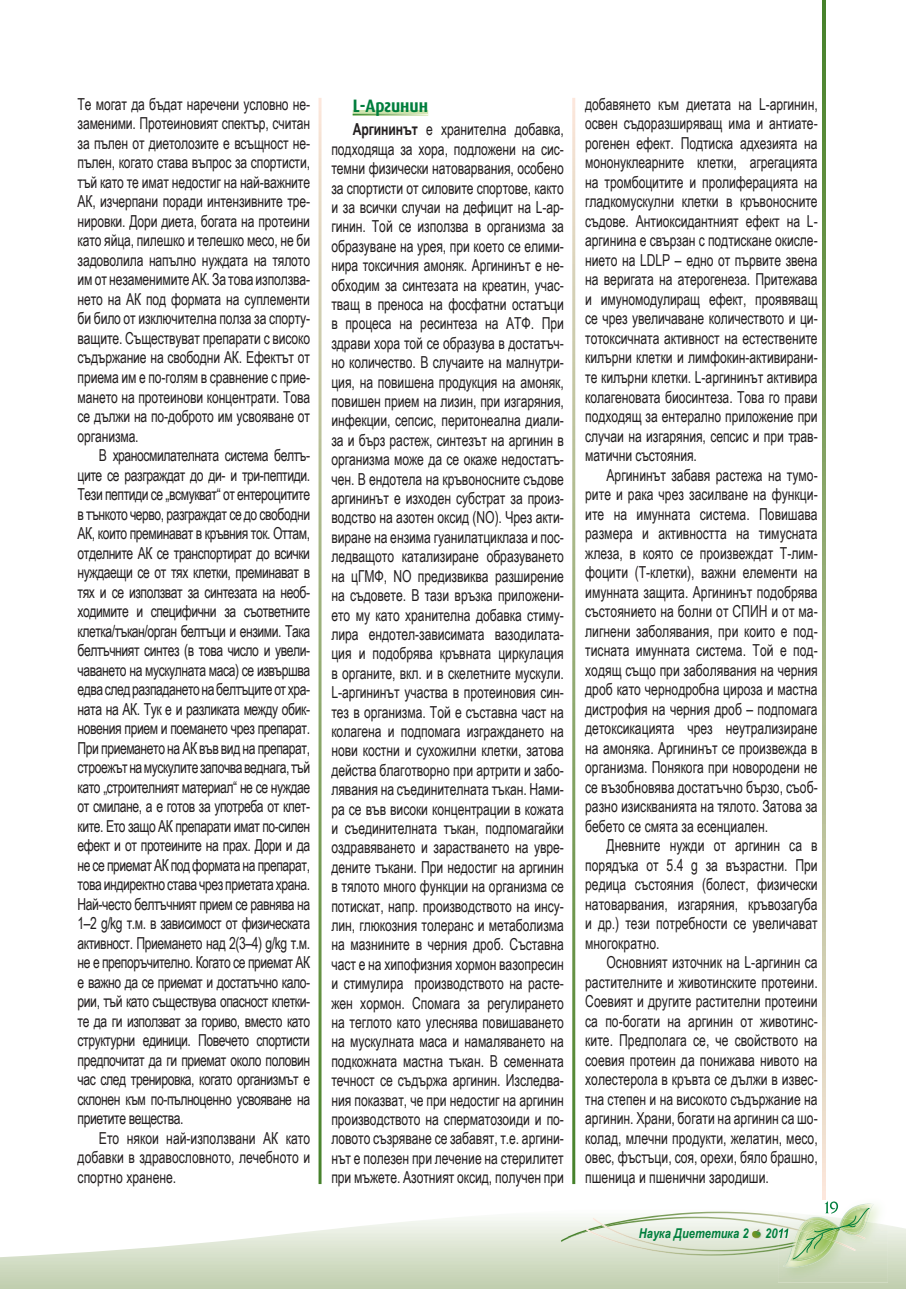
<style>
.page{position:relative;width:906px;height:1289px;background:#fff}
.page>*{position:absolute;margin:0;border:0;box-sizing:border-box;transform-origin:0 0}
.t1{font:700 18px "Hermes Bg";color:#007e3d;scale:.9 1}
.t2{font:16.5px/19.5px "Arial Narrow";letter-spacing:-.005em;color:#231f20;text-align:justify;scale:.9 1}
.t3{font:italic 700 13.5px "Arial Narrow";color:#007e3d}
.s1{font-weight:700}
</style>
<div class="page">
<svg style="left:0;top:1217px;width:906px;height:71px"></svg>
<svg style="left:823px;top:0;width:3px;height:1197px;background:#9baf7b"></svg>
<img style="left:778px;top:1211px;width:110px;height:71px">
<img style="left:824px;top:1200px;width:14px;height:7px">
<img style="left:783px;top:1259px;width:56px;height:8px">
<img style="left:842px;top:1203px;width:32px;height:18px">
<img style="left:789px;top:1260px;width:42px;height:1px">
<img style="left:789px;top:1259px;width:45px;height:1px">
<svg style="left:561px;top:1207px;width:310px;height:52px"></svg>
<svg style="left:353px;top:110px;width:75px;height:6px"></svg>
<hr style="left:353px;top:114px;width:75px;height:1px;background:#fff">
<p class="t2" style="left:78px;top:94px;width:260px">Те могат да бъдат наречени условно не&shy;заменими. Протеиновият спектър, считан за пълен от диетолозите е всъщност не&shy;пълен, когато става въпрос за спортисти, тъй като те имат недостиг на най-важните АК, изчерпани поради интензивните тре&shy;нировки. Дори диета, богата на протеини като яйца, пилешко и телешко месо, не би задоволила напълно нуждата на тялото им от незаменимите АК. За това използва&shy;нето на АК под формата на суплементи би било от изключителна полза за спорту&shy;ващите. Съществуват препарати с високо съдържание на свободни АК. Ефектът от приема им е по-голям в сравнение с прие&shy;мането на протеинови концентрати. Това се дължи на по-доброто им усвояване от организма.</p>
<p class="t2" style="left:78px;top:445px;width:260px;text-indent:21px">В храносмилателната система белтъ&shy;ците се разграждат до ди- и три-пептиди.<br>Тези пептиди се „всмукват“ от ентероцитите в тънкото черво, разграждат се до свободни АК, които преминават в кръвния ток. Оттам, отделните АК се транспортират до всички нуждаещи се от тях клетки, преминават в тях и се използват за синтезата на необ&shy;ходимите и специфични за съответните клетка/тъкан/орган белтъци и ензими. Така белтъчният синтез (в това число и увели&shy;чаването на мускулната маса) се извършва едваследразпаданетонабелтъцитеот хра&shy;ната на АК. Тук е и разликата между обик&shy;новения прием и поемането чрез препарат.<br>При приемането на АК във вид на препарат, строежътнамускулитезапочваведнага, тъй като „строителният материал“ не се нуждае от смилане, а е готов за употреба от клет&shy;ките. Ето защо АК препарати имат по-силен ефект и от протеините на прах. Дори и да не се приемат АК под формата на препарат, това индиректно става чрез приетата храна.<br>Най-често белтъчният прием се равнява на 1–2 g/kg т.м. в зависимост от физическата активност. Приемането над 2(3–4) g/kg т.м. не е препоръчително. Когато се приемат АК е важно да се приемат и достатъчно кало&shy;рии, тъй като съществува опасност клетки&shy;те да ги използват за гориво, вместо като структурни единици. Повечето спортисти предпочитат да ги приемат около половин час след тренировка, когато организмът е склонен към по-пълноценно усвояване на приетите вещества.</p>
<p class="t2" style="left:78px;top:1128px;width:260px;text-indent:21px">Ето някои най-използвани АК като добавки в здравословното, лечебното и спортно хранене.</p>
<p class="t1" style="left:353px;top:98px;width:85px">L-Аргинин</p>
<p class="t2" style="left:331px;top:120px;width:260px;text-indent:21px"><span class="s1">Aргининът</span> е хранителна добавка, подходяща за хора, подложени на сис&shy;темни физически натоварвания, особено за спортисти от силовите спортове, както и за всички случаи на дефицит на L-ар&shy;гинин. Той се използва в организма за образуване на урея, при което се елими&shy;нира токсичния амоняк. Аргининът е не&shy;обходим за синтезата на креатин, учас&shy;тващ в преноса на фосфатни остатъци в процеса на ресинтеза на АТФ. При здрави хора той се образува в достатъч&shy;но количество. В случаите на малнутри&shy;ция, на повишена продукция на амоняк, повишен прием на лизин, при изгаряния, инфекции, сепсис, перитонеална диали&shy;за и бърз растеж, синтезът на аргинин в организма може да се окаже недостатъ&shy;чен. В ендотела на кръвоносните съдове аргининът е изходен субстрат за произ&shy;водство на азотен оксид (NO). Чрез акти&shy;виране на ензима гуанилатциклаза и пос&shy;ледващото катализиране образуването на цГМФ, NO предизвиква разширение на съдовете. В тази връзка приложени&shy;ето му като хранителна добавка стиму&shy;лира ендотел-зависимата вазодилата&shy;ция и подобрява кръвната циркулация в органите, вкл. и в скелетните мускули.<br>L-аргининът участва в протеиновия син&shy;тез в организма. Той е съставна част на колагена и подпомага изграждането на нови костни и сухожилни клетки, затова действа благотворно при артрити и забо&shy;лявания на съединителната тъкан. Нами&shy;ра се във високи концентрации в кожата и съединителната тъкан, подпомагайки оздравяването и зарастването на увре&shy;дените тъкани. При недостиг на аргинин в тялото много функции на организма се потискат, напр. производството на инсу&shy;лин, глюкозния толеранс и метаболизма на мазнините в черния дроб. Съставна част е на хипофизния хормон вазопресин и стимулира производството на расте&shy;жен хормон. Спомага за регулирането на теглото като улеснява повишаването на мускулната маса и намаляването на подкожната мастна тъкан. В семенната течност се съдържа аргинин. Изследва&shy;ния показват, че при недостиг на аргинин производството на сперматозоиди и по&shy;ловото съзряване се забавят, т.е. аргини&shy;нът е полезен при лечение на стерилитет при мъжете. Азотният оксид, получен при</p>
<p class="t2" style="left:585px;top:94px;width:260px">добавянето към диетата на L-аргинин, освен съдоразширяващ има и антиате&shy;рогенен ефект. Подтиска адхезията на мононуклеарните клетки, агрегацията на тромбоцитите и пролиферацията на гладкомускулни клетки в кръвоносните съдове. Антиоксидантният ефект на L&shy;аргинина е свързан с подтискане окисле&shy;нието на LDLР – едно от първите звена на веригата на атерогенеза. Притежава и имуномодулиращ ефект, проявяващ се чрез увеличаване количеството и ци&shy;тотоксичната активност на естествените килърни клетки и лимфокин-активирани&shy;те килърни клетки. L-аргининът активира колагеновата биосинтеза. Това го прави подходящ за ентерално приложение при случаи на изгаряния, сепсис и при трав&shy;матични състояния.</p>
<p class="t2" style="left:585px;top:465px;width:260px;text-indent:21px">Аргининът забавя растежа на тумо&shy;рите и рака чрез засилване на функци&shy;ите на имунната система. Повишава размера и активността на тимусната жлеза, в която се произвеждат Т-лим&shy;фоцити (Т-клетки), важни елементи на имунната защита. Аргининът подобрява състоянието на болни от СПИН и от ма&shy;лигнени заболявания, при които е под&shy;тисната имунната система. Той е под&shy;ходящ също при заболявания на черния дроб като чернодробна цироза и мастна дистрофия на черния дроб – подпомага детоксикацията чрез неутрализиране на амоняка. Аргининът се произвежда в организма. Понякога при новородени не се възобновява достатъчно бързо, съоб&shy;разно изискванията на тялото. Затова за бебето се смята за есенциален.</p>
<p class="t2" style="left:585px;top:835px;width:260px;text-indent:21px">Дневните нужди от аргинин са в порядъка от 5.4 g за възрастни. При редица състояния (болест, физически натоварвания, изгаряния, кръвозагуба и др.) тези потребности се увеличават многократно.</p>
<p class="t2" style="left:585px;top:952px;width:260px;text-indent:21px">Основният източник на L-аргинин са растителните и животинските протеини.<br>Соевият и другите растителни протеини са по-богати на аргинин от животинс&shy;ките. Предполага се, че свойството на соевия протеин да понижава нивото на холестерола в кръвта се дължи в извес&shy;тна степен и на високото съдържание на аргинин. Храни, богати на аргинин са шо&shy;колад, млечни продукти, желатин, месо, овес, фъстъци, соя, орехи, бяло брашно, пшеница и пшенични зародиши.</p>
<p class="t3" style="left:639px;top:1225px;width:152px">Наука Диететика 2 2011</p>
</div>
